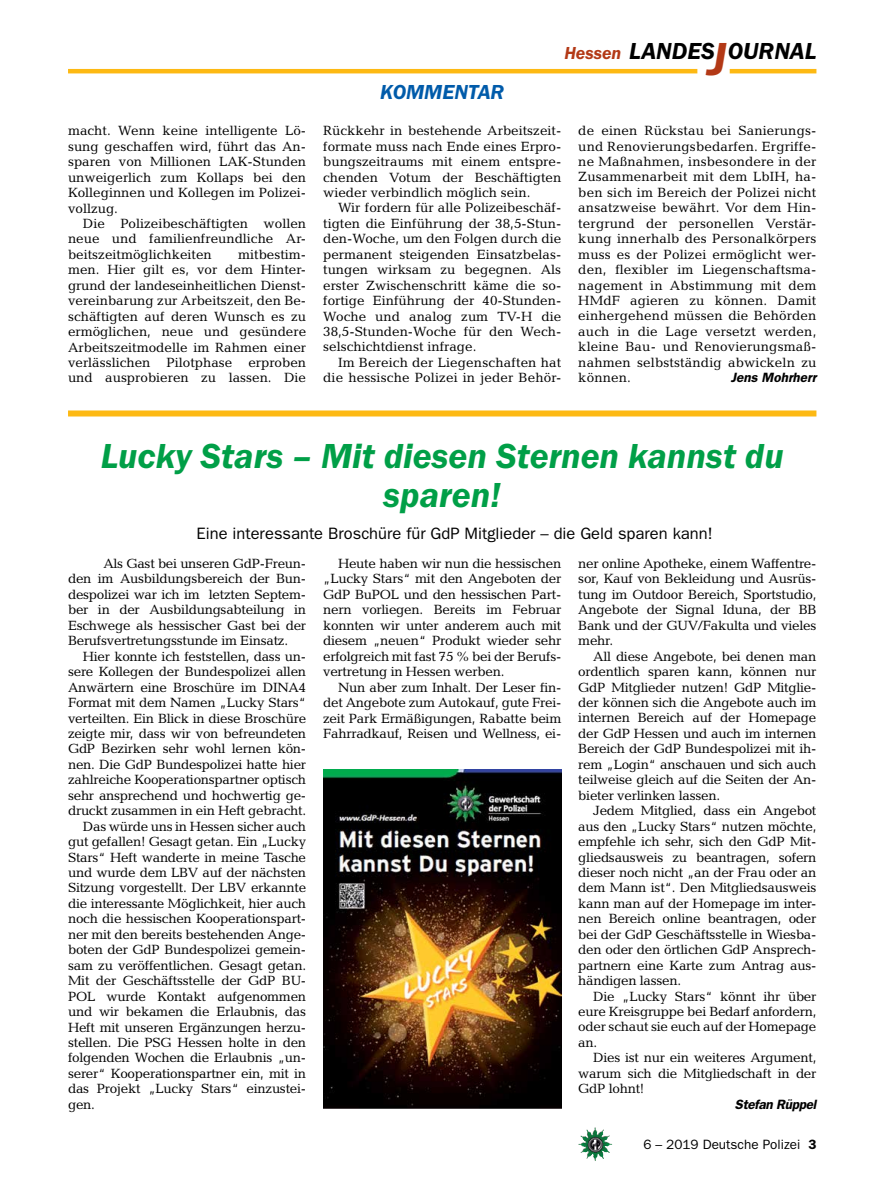
<style>
.page{position:relative;width:893px;height:1191px;background:#fff}
.page>*{position:absolute;margin:0;border:0;box-sizing:border-box;transform-origin:0 0}
.t1{font:italic 600 36px/39px "Franklin Gothic Itc T";color:#009f47;text-align:center}
.t2{font:italic 600 24px "Franklin Gothic Itc T";color:#000}
.t3{font:italic 600 21px "Franklin Gothic Itc T";color:#005baa}
.t4{font:italic 600 18px "Franklin Gothic Itc T";color:#b33916}
.t5{font:16.5px "Franklin Gothic";color:#000}
.t6{font:13.5px/15.5px "Candida";letter-spacing:-.02em;color:#000;text-align:justify}
.t7{font:13.5px/15.5px "Candida";letter-spacing:.01em;color:#000;text-align:right}
.t8{font:italic 600 13.5px "Franklin Gothic";letter-spacing:-.01em;color:#000}
.t9{font:13.5px "Franklin Gothic";color:#000}
.s1{font-size:48px;color:#b33916}
.s2{font-weight:600}
</style>
<div class="page">
<img style="left:578px;top:1127px;width:17px;height:25px">
<hr style="left:730px;top:69px;width:86px;height:4px;background:#fdb913">
<hr style="left:68px;top:69px;width:629px;height:4px;background:#fdb913">
<img style="left:323px;top:769px;width:238px;height:339px">
<div style="left:68px;top:410px;width:748px;height:6px;background:#fdb913"></div>
<p class="t6" style="left:68px;top:123px;width:240px">macht. Wenn keine intelligente Lö&shy;sung geschaffen wird, führt das An&shy;sparen von Millionen LAK-Stunden unweigerlich zum Kollaps bei den Kolleginnen und Kollegen im Polizei&shy;vollzug.</p>
<p class="t6" style="left:68px;top:216px;width:240px;text-indent:15px">Die Polizeibeschäftigten wollen neue und familienfreundliche Ar&shy;beitszeitmöglichkeiten</p>
<p class="t6" style="left:68px;top:246px;width:240px;text-indent:170px">mitbestim&shy;men. Hier gilt es, vor dem Hinter&shy;grund der landeseinheitlichen Dienst&shy;vereinbarung zur Arbeitszeit, den Be&shy;schäftigten auf deren Wunsch es zu ermöglichen, neue und gesündere Arbeitszeitmodelle im Rahmen einer verlässlichen Pilotphase erproben und ausprobieren zu lassen. Die</p>
<h3 class="t3" style="left:380px;top:80px;width:113px">kommentar</h3>
<h3 class="t4" style="left:564px;top:42px;width:59px">Hessen</h3>
<h2 class="t2" style="left:629px;top:37px;width:189px">LANDES<span class="s1">J</span>OURNAL</h2>
<p class="t6" style="left:323px;top:123px;width:240px">Rückkehr in bestehende Arbeitszeit&shy;formate muss nach Ende eines Erpro&shy;bungszeitraums mit einem entspre&shy;chenden Votum der Beschäftigten wieder verbindlich möglich sein.</p>
<p class="t6" style="left:323px;top:200px;width:240px;text-indent:15px">Wir fordern für alle Polizeibeschäf&shy;tigten die Einführung der 38,5-Stun&shy;den-Woche, um den Folgen durch die permanent steigenden Einsatzbelas&shy;tungen wirksam zu begegnen. Als erster Zwischenschritt käme die so&shy;fortige Einführung der 40-Stunden-Woche und analog zum TV-H die 38,5-Stunden-Woche für den Wech&shy;selschichtdienst infrage.</p>
<p class="t7" style="left:323px;top:355px;width:240px">Im Bereich der Liegenschaften hat die hessische Polizei in jeder Behör-</p>
<p class="t6" style="left:578px;top:123px;width:240px">de einen Rückstau bei Sanierungs&shy;und Renovierungsbedarfen. Ergriffe&shy;ne Maßnahmen, insbesondere in der Zusammenarbeit mit dem LbIH, ha&shy;ben sich im Bereich der Polizei nicht ansatzweise bewährt. Vor dem Hin&shy;tergrund der personellen Verstär&shy;kung innerhalb des Personalkörpers muss es der Polizei ermöglicht wer&shy;den, flexibler im Liegenschaftsma&shy;nagement in Abstimmung mit dem HMdF agieren zu können. Damit einhergehend müssen die Behörden auch in die Lage versetzt werden, kleine Bau- und Renovierungsmaß&shy;nahmen selbstständig abwickeln zu können.</p>
<p class="t8" style="left:731px;top:370px;width:87px">Jens Mohrherr</p>
<h1 class="t1" style="left:101px;top:436px;width:684px">Lucky Stars – Mit diesen Sternen kannst du sparen!</h1>
<p class="t5" style="left:197px;top:524px;width:518px">Eine interessante Broschüre für GdP Mitglieder – die Geld sparen kann!</p>
<p class="t6" style="left:323px;top:556px;width:240px;text-indent:15px">Heute haben wir nun die hessischen „Lucky Stars“ mit den Angeboten der GdP BuPOL und den hessischen Part&shy;nern vorliegen. Bereits im Februar konnten wir unter anderem auch mit diesem „neuen“ Produkt wieder sehr erfolgreich mit fast 75 % bei der Berufs&shy;vertretung in Hessen werben.</p>
<p class="t6" style="left:323px;top:679px;width:240px;text-indent:15px">Nun aber zum Inhalt. Der Leser fin&shy;det Angebote zum Autokauf, gute Frei&shy;zeit Park Ermäßigungen, Rabatte beim Fahrradkauf, Reisen und Wellness, ei-</p>
<p class="t6" style="left:578px;top:555px;width:240px">ner online Apotheke, einem Waffentre&shy;sor, Kauf von Bekleidung und Ausrüs&shy;tung im Outdoor Bereich, Sportstudio, Angebote der Signal Iduna, der BB Bank und der GUV/Fakulta und vieles mehr.</p>
<p class="t6" style="left:578px;top:648px;width:240px;text-indent:15px">All diese Angebote, bei denen man ordentlich sparen kann, können nur GdP Mitglieder nutzen! GdP Mitglie&shy;der können sich die Angebote auch im internen Bereich auf der Homepage der GdP Hessen und auch im internen Bereich der GdP Bundespolizei mit ih&shy;rem „Login“ anschauen und sich auch teilweise gleich auf die Seiten der An&shy;bieter verlinken lassen.</p>
<p class="t6" style="left:578px;top:803px;width:240px;text-indent:15px">Jedem Mitglied, dass ein Angebot aus den „Lucky Stars“ nutzen möchte, empfehle ich sehr, sich den GdP Mit&shy;gliedsausweis zu beantragen, sofern dieser noch nicht „an der Frau oder an dem Mann ist“. Den Mitgliedsausweis kann man auf der Homepage im inter&shy;nen Bereich online beantragen, oder bei der GdP Geschäftsstelle in Wiesba&shy;den oder den örtlichen GdP Ansprech&shy;partnern eine Karte zum Antrag aus&shy;händigen lassen.</p>
<p class="t6" style="left:578px;top:988px;width:240px;text-indent:15px">Die „Lucky Stars“ könnt ihr über eure Kreisgruppe bei Bedarf anfordern, oder schaut sie euch auf der Homepage an.</p>
<p class="t6" style="left:578px;top:1050px;width:240px;text-indent:15px">Dies ist nur ein weiteres Argument, warum sich die Mitgliedschaft in der GdP lohnt!</p>
<p class="t8" style="left:735px;top:1096px;width:83px">Stefan Rüppel</p>
<p class="t6" style="left:68px;top:556px;width:240px;text-indent:35px">Als Gast bei unseren GdP-Freun&shy;den im Ausbildungsbereich der Bun&shy;despolizei war ich im letzten Septem&shy;ber in der Ausbildungsabteilung in Eschwege als hessischer Gast bei der Berufsvertretungsstunde im Einsatz.</p>
<p class="t6" style="left:83px;top:648px;width:225px">Hier konnte ich feststellen, dass un-</p>
<p class="t6" style="left:68px;top:664px;width:240px">sere Kollegen der Bundespolizei allen</p>
<p class="t6" style="left:68px;top:679px;width:240px">Anwärtern eine Broschüre im DINA4</p>
<p class="t6" style="left:68px;top:695px;width:240px">Format mit dem Namen „Lucky Stars“</p>
<p class="t6" style="left:68px;top:710px;width:240px">verteilten. Ein Blick in diese Broschüre</p>
<p class="t6" style="left:68px;top:725px;width:240px">zeigte mir, dass wir von befreundeten</p>
<p class="t6" style="left:68px;top:741px;width:240px">GdP Bezirken sehr wohl lernen kön-</p>
<p class="t6" style="left:68px;top:756px;width:240px">nen. Die GdP Bundespolizei hatte hier</p>
<p class="t6" style="left:68px;top:772px;width:240px">zahlreiche Kooperationspartner optisch</p>
<p class="t6" style="left:68px;top:787px;width:240px">sehr ansprechend und hochwertig ge-</p>
<p class="t6" style="left:68px;top:803px;width:240px">druckt zusammen in ein Heft gebracht.</p>
<p class="t6" style="left:83px;top:818px;width:225px">Das würde uns in Hessen sicher auch</p>
<p class="t6" style="left:68px;top:834px;width:240px">gut gefallen! Gesagt getan. Ein „Lucky</p>
<p class="t6" style="left:68px;top:849px;width:240px">Stars“ Heft wanderte in meine Tasche</p>
<p class="t6" style="left:68px;top:864px;width:240px">und wurde dem LBV auf der nächsten</p>
<p class="t6" style="left:68px;top:880px;width:240px">Sitzung vorgestellt. Der LBV erkannte</p>
<p class="t6" style="left:68px;top:895px;width:240px">die interessante Möglichkeit, hier auch</p>
<p class="t6" style="left:68px;top:911px;width:240px">noch die hessischen Kooperationspart-</p>
<p class="t6" style="left:68px;top:926px;width:240px">ner mit den bereits bestehenden Ange-</p>
<p class="t6" style="left:68px;top:942px;width:240px">boten der GdP Bundespolizei gemein-</p>
<p class="t6" style="left:68px;top:957px;width:240px">sam zu veröffentlichen. Gesagt getan.</p>
<p class="t6" style="left:68px;top:973px;width:240px">Mit der Geschäftsstelle der GdP BU-</p>
<p class="t6" style="left:68px;top:988px;width:240px">POL wurde Kontakt aufgenommen</p>
<p class="t6" style="left:68px;top:1003px;width:240px">und wir bekamen die Erlaubnis, das</p>
<p class="t6" style="left:68px;top:1019px;width:240px">Heft mit unseren Ergänzungen herzu-</p>
<p class="t6" style="left:68px;top:1034px;width:240px">stellen. Die PSG Hessen holte in den</p>
<p class="t6" style="left:68px;top:1050px;width:240px">folgenden Wochen die Erlaubnis „un-</p>
<p class="t6" style="left:68px;top:1065px;width:240px">serer“ Kooperationspartner ein, mit in</p>
<p class="t6" style="left:68px;top:1081px;width:240px">das Projekt „Lucky Stars“ einzustei-</p>
<p class="t6" style="left:68px;top:1096px;width:28px">gen.</p>
<p class="t9" style="left:643px;top:1136px;width:175px">6 – 2019 Deutsche Polizei <span class="s2">3</span></p>
</div>
